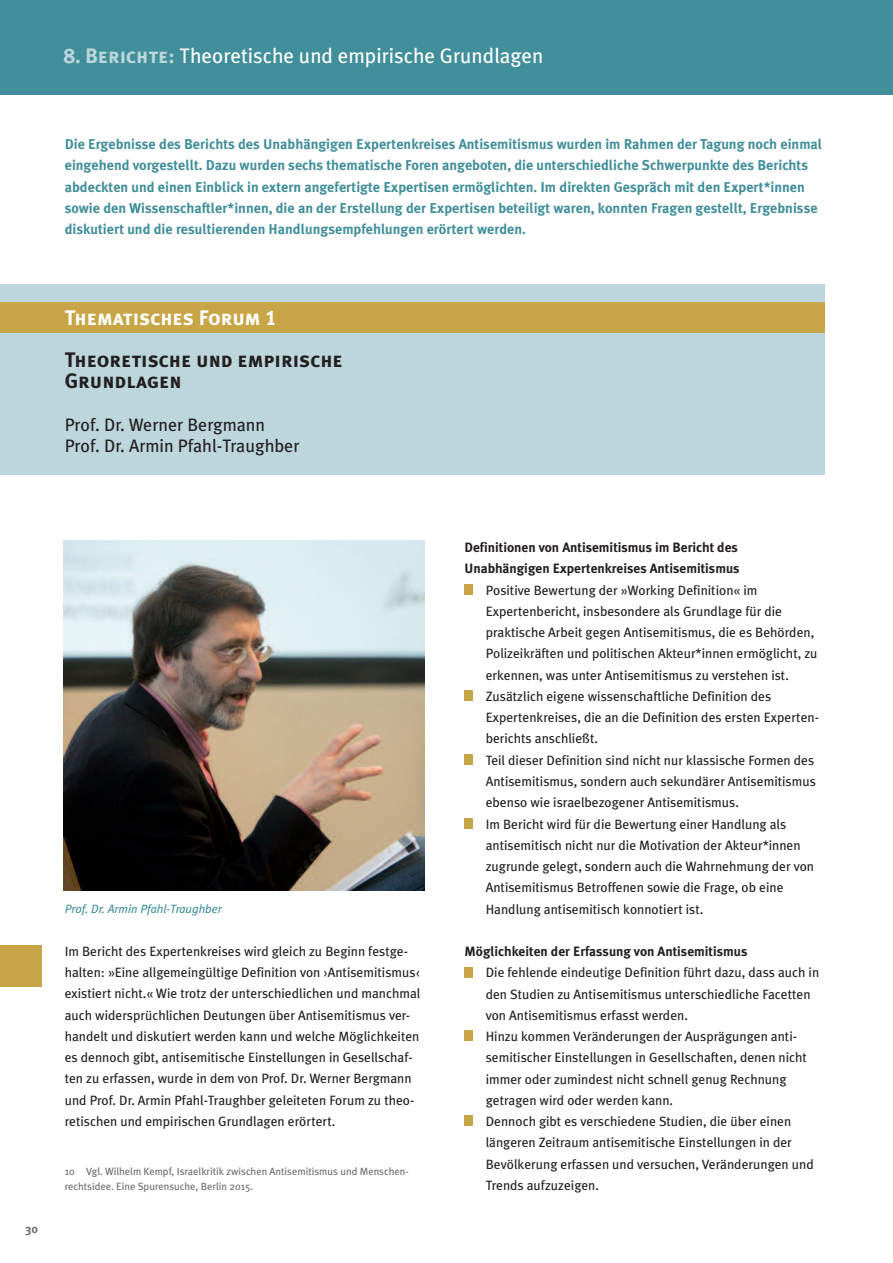
<style>
.page{position:relative;width:893px;height:1263px;background:#fff}
.page>*{position:absolute;margin:0;border:0;box-sizing:border-box;transform-origin:0 0}
.t1{font:21px "Meta Plus";color:#fff}
.t2{font:21px/21.3px "Meta Plus Bold Caps";color:#231f20}
.t3{font:21px "Meta Plus Bold Caps";color:#fff}
.t4{font:18px/21.3px "Meta Plus";color:#231f20}
.t5{font:700 14.25px/21.3px "Meta Plus";color:#418f9a}
.t6{font:13.5px/21.3px "Meta Plus";color:#231f20}
.t7{font:700 13.5px/21.3px "Meta Plus";color:#231f20}
.t8{font:italic 12px "Meta Plus";color:#418f9a}
.t9{font:700 12px "Meta Plus";color:#6c6d70}
.t10{font:10.5px/15px "Meta Plus";color:#6c6d70}
.s1{font-family:"Meta Plus Bold Caps";color:#bcd6db}
</style>
<div class="page">
<div style="left:0;top:284px;width:825px;height:191px;background:#bcd6db"></div>
<div style="left:0;top:0;width:893px;height:95px;background:#418f9a"></div>
<div style="left:464px;top:1030px;width:9px;height:11px;background:#c8a647"></div>
<div style="left:464px;top:1115px;width:9px;height:11px;background:#c8a647"></div>
<div style="left:464px;top:584px;width:9px;height:11px;background:#c8a647"></div>
<div style="left:464px;top:690px;width:9px;height:11px;background:#c8a647"></div>
<div style="left:464px;top:754px;width:9px;height:11px;background:#c8a647"></div>
<div style="left:464px;top:818px;width:9px;height:10px;background:#c8a647"></div>
<div style="left:464px;top:967px;width:9px;height:10px;background:#c8a647"></div>
<img style="left:64px;top:541px;width:360px;height:349px">
<div style="left:0;top:302px;width:825px;height:31px;background:#c8a647"></div>
<div style="left:0;top:945px;width:41px;height:41px;background:#c8a647"></div>
<h1 class="t1" style="left:64px;top:44px;width:481px"><span class="s1">8. Berichte:</span> Theoretische und empirische Grundlagen</h1>
<p class="t5" style="left:65px;top:134px;width:759px">Die Ergebnisse des Berichts des Unabhängigen Expertenkreises Antisemitismus wurden im Rahmen der Tagung noch einmal eingehend vorgestellt. Dazu wurden sechs thematische Foren angeboten, die unterschiedliche Schwerpunkte des Berichts abdeckten und einen Einblick in extern angefertigte Expertisen ermöglichten. Im direkten Gespräch mit den Expert*innen sowie den Wissenschaftler*innen, die an der Erstellung der Expertisen beteiligt waren, konnten Fragen gestellt, Ergebnisse diskutiert und die resultierenden Handlungsempfehlungen erörtert werden.</p>
<h1 class="t3" style="left:65px;top:305px;width:213px">Thematisches Forum 1</h1>
<h1 class="t2" style="left:65px;top:349px;width:280px">Theoretische und empirische<br>Grundlagen</h1>
<h2 class="t4" style="left:65px;top:414px;width:236px">Prof. Dr. Werner Bergmann<br>Prof. Dr. Armin Pfahl-Traughber</h2>
<p class="t9" style="left:26px;top:1222px;width:14px">30</p>
<p class="t8" style="left:65px;top:901px;width:159px">Prof. Dr. Armin Pfahl-Traughber</p>
<p class="t6" style="left:65px;top:940px;width:357px">Im Bericht des Expertenkreises wird gleich zu Beginn festge&shy;halten: »Eine allgemeingültige Definition von ›Antisemitismus‹ existiert nicht.« Wie trotz der unterschiedlichen und manchmal auch widersprüchlichen Deutungen über Antisemitismus ver&shy;handelt und diskutiert werden kann und welche Möglichkeiten es dennoch gibt, antisemitische Einstellungen in Gesellschaf&shy;ten zu erfassen, wurde in dem von Prof. Dr. Werner Bergmann und Prof. Dr. Armin Pfahl-Traughber geleiteten Forum zu theo&shy;retischen und empirischen Grundlagen erörtert.</p>
<p class="t10" style="left:65px;top:1164px;width:345px">10 Vgl. Wilhelm Kempf, Israelkritik zwischen Antisemitismus und Menschen&shy;rechtsidee. Eine Spurensuche, Berlin 2015.</p>
<p class="t7" style="left:464px;top:537px;width:277px">Definitionen von Antisemitismus im Bericht des<br>Unabhängigen Expertenkreises Antisemitismus</p>
<p class="t6" style="left:486px;top:579px;width:335px">Positive Bewertung der »Working Definition« im Expertenbericht, insbesondere als Grundlage für die praktische Arbeit gegen Antisemitismus, die es Behörden, Polizeikräften und politischen Akteur*innen ermöglicht, zu erkennen, was unter Antisemitismus zu verstehen ist.<br>Zusätzlich eigene wissenschaftliche Definition des Expertenkreises, die an die Definition des ersten Experten&shy;berichts anschließt.<br>Teil dieser Definition sind nicht nur klassische Formen des Antisemitismus, sondern auch sekundärer Antisemitismus ebenso wie israelbezogener Antisemitismus.<br>Im Bericht wird für die Bewertung einer Handlung als antisemitisch nicht nur die Motivation der Akteur*innen zugrunde gelegt, sondern auch die Wahrnehmung der von Antisemitismus Betroffenen sowie die Frage, ob eine Handlung antisemitisch konnotiert ist.</p>
<p class="t7" style="left:464px;top:941px;width:284px">Möglichkeiten der Erfassung von Antisemitismus</p>
<p class="t6" style="left:486px;top:962px;width:335px">Die fehlende eindeutige Definition führt dazu, dass auch in den Studien zu Antisemitismus unterschiedliche Facetten von Antisemitismus erfasst werden.<br>Hinzu kommen Veränderungen der Ausprägungen anti&shy;semitischer Einstellungen in Gesellschaften, denen nicht immer oder zumindest nicht schnell genug Rechnung getragen wird oder werden kann.<br>Dennoch gibt es verschiedene Studien, die über einen längeren Zeitraum antisemitische Einstellungen in der Bevölkerung erfassen und versuchen, Veränderungen und Trends aufzuzeigen.</p>
</div>
